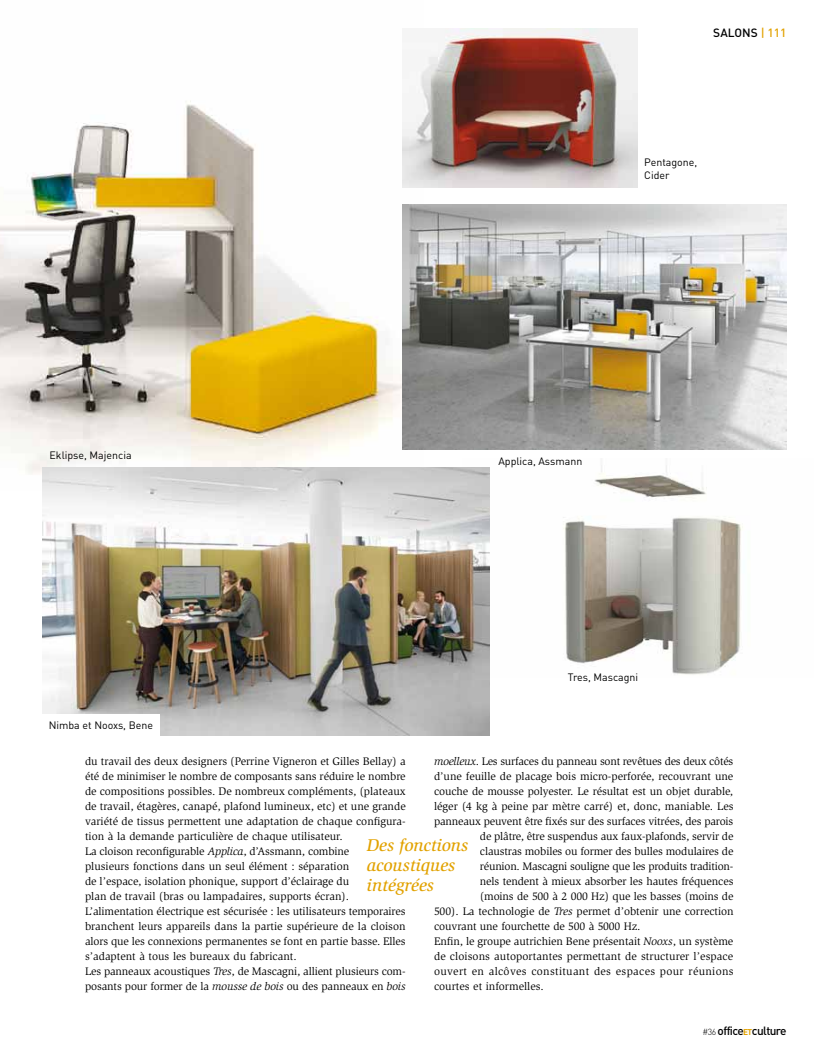
<style>
.page{position:relative;width:815px;height:1063px;background:#fff}
.page>*{position:absolute;margin:0;border:0;box-sizing:border-box;transform-origin:0 0}
.t1{font:italic 500 17.5px/20px "Slimbach";color:#e2a200}
.t2{font:500 11.88px "DINOT";letter-spacing:-.05em;color:#000}
.t3{font:500 11.88px "DINOT";letter-spacing:.01em;color:#000}
.t4{font:11.25px/15px "Slimbach";letter-spacing:-.005em;color:#000}
.t5{font:11.25px "Slimbach";letter-spacing:.025em;color:#000}
.t6{font:10.62px/12.8px "DINOT";color:#000}
.s1{color:#e2a200}
.s2{font-style:italic}
.s3{font-weight:300;font-size:8.75px}
.s4{font-weight:700;font-size:8.38px;color:#e2a200}
</style>
<div class="page">
<img style="left:0;top:101px;width:423px;height:389px">
<img style="left:402px;top:28px;width:235px;height:159px">
<img style="left:402px;top:204px;width:385px;height:246px">
<img style="left:462px;top:465px;width:281px;height:210px">
<img style="left:43px;top:468px;width:447px;height:267px">
<div style="left:42px;top:714px;width:118px;height:22px;background:#fff"></div>
<p class="t6" style="left:50px;top:448px;width:84px">Eklipse, Majencia</p>
<p class="t6" style="left:49px;top:719px;width:106px">Nimba et Nooxs, Bene</p>
<p class="t3" style="left:713px;top:25px;width:75px">SALONS <span class="s1">| 111</span></p>
<p class="t6" style="left:644px;top:156px;width:55px">Pentagone,<br>Cider</p>
<p class="t6" style="left:498px;top:455px;width:85px">Applica, Assmann</p>
<p class="t6" style="left:568px;top:671px;width:72px">Tres, Mascagni</p>
<p class="t4" style="left:85px;top:754px;width:322px">du travail des deux designers (Perrine Vigneron et Gilles Bellay) a été de minimiser le nombre de composants sans réduire le nombre de compositions possibles. De nombreux compléments, (plateaux de travail, étagères, canapé, plafond lumineux, etc) et une grande variété de tissus permettent une adaptation de chaque configura&shy;tion à la demande particulière de chaque utilisateur.<br>La cloison reconfigurable <span class="s2">Applica</span>, d’Assmann, combine<br>plusieurs fonctions dans un seul élément : séparation<br>de l’espace, isolation phonique, support d’éclairage du<br>plan de travail (bras ou lampadaires, supports écran).<br>L’alimentation électrique est sécurisée : les utilisateurs temporaires branchent leurs appareils dans la partie supérieure de la cloison alors que les connexions permanentes se font en partie basse. Elles s’adaptent à tous les bureaux du fabricant.<br>Les panneaux acoustiques <span class="s2">Tres</span>, de Mascagni, allient plusieurs com&shy;posants pour former de la <span class="s2">mousse de bois</span> ou des panneaux en <span class="s2">bois</span></p>
<p class="t4" style="left:434px;top:754px;width:301px"><span class="s2">moelleux</span>. Les surfaces du panneau sont revêtues des deux côtés</p>
<p class="t4" style="left:434px;top:769px;width:301px">d’une feuille de placage bois micro-perforée, recouvrant une</p>
<p class="t4" style="left:434px;top:784px;width:301px">couche de mousse polyester. Le résultat est un objet durable,</p>
<p class="t4" style="left:434px;top:799px;width:301px">léger (4 kg à peine par mètre carré) et, donc, maniable. Les</p>
<p class="t4" style="left:434px;top:814px;width:301px">panneaux peuvent être fixés sur des surfaces vitrées, des parois</p>
<p class="t4" style="left:480px;top:829px;width:255px">de plâtre, être suspendus aux faux-plafonds, servir de</p>
<p class="t4" style="left:480px;top:844px;width:255px">claustras mobiles ou former des bulles modulaires de</p>
<p class="t4" style="left:480px;top:859px;width:255px">réunion. Mascagni souligne que les produits tradition-</p>
<p class="t4" style="left:480px;top:874px;width:255px">nels tendent à mieux absorber les hautes fréquences</p>
<p class="t4" style="left:480px;top:889px;width:255px">(moins de 500 à 2 000 Hz) que les basses (moins de</p>
<p class="t4" style="left:434px;top:904px;width:301px">500). La technologie de <span class="s2">Tres</span> permet d’obtenir une correction</p>
<p class="t4" style="left:434px;top:919px;width:208px">couvrant une fourchette de 500 à 5000 Hz.</p>
<p class="t4" style="left:434px;top:934px;width:301px">Enfin, le groupe autrichien Bene présentait <span class="s2">Nooxs</span>, un système</p>
<p class="t4" style="left:434px;top:949px;width:301px">de cloisons autoportantes permettant de structurer l’espace</p>
<p class="t5" style="left:434px;top:965px;width:301px">ouvert en alcôves constituant des espaces pour réunions</p>
<p class="t4" style="left:434px;top:979px;width:111px">courtes et informelles.</p>
<h1 class="t1" style="left:367px;top:835px;width:103px">Des fonctions acoustiques intégrées</h1>
<p class="t2" style="left:702px;top:1023px;width:86px"><span class="s3">#36</span> office<span class="s4">ET</span>culture</p>
</div>
